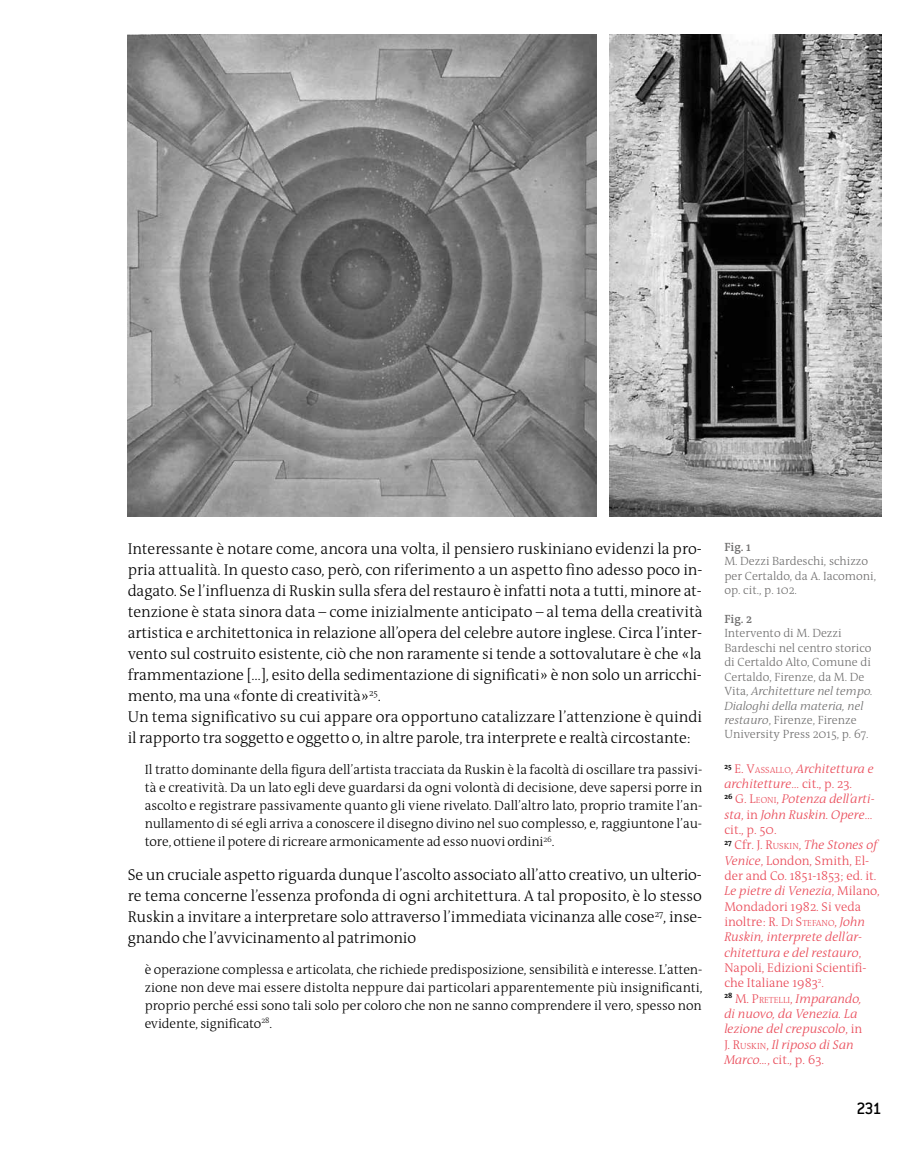
<style>
.page{position:relative;width:915px;height:1149px;background:#fff}
.page>*{position:absolute;margin:0;border:0;box-sizing:border-box;transform-origin:0 0}
.t1{font:500 18px "Conduit ITC";color:#000}
.t2{font:300 15.75px/21px "The Antiqua B3";letter-spacing:-.01em;color:#000}
.t3{font:300 13.5px/18px "The Antiqua B3";letter-spacing:-.01em;color:#000;text-align:justify}
.t4{font:italic 300 12.75px/15.3px "The Antiqua B3 i";color:#e94856}
.t5{font:300 12.75px/15.3px "The Antiqua B3";color:#e94856}
.t6{font:300 12px/14.4px "The Antiqua B3";color:#706f6f}
.t7{font:italic 300 12px/14.4px "The Antiqua B3 i";color:#706f6f}
.t8{font:600 12px "The Antiqua B6";color:#706f6f}
.s1{font-family:"The Antiqua B3";font-style:normal}
.s2{font-family:"The Antiqua B3 i";font-style:italic}
.s3{font-family:"The Antiqua B3";font-style:normal;font-size:9px}
.s4{font-style:inherit}
.s5{font-size:9px}
</style>
<div class="page">
<img style="left:128px;top:34px;width:468px;height:482px">
<img style="left:609px;top:34px;width:272px;height:482px">
<p class="t2" style="left:128px;top:538px;width:576px">Interessante è notare come, ancora una volta, il pensiero ruskiniano evidenzi la pro&shy;pria attualità. In questo caso, però, con riferimento a un aspetto fino adesso poco in&shy;dagato. Se l’influenza di Ruskin sulla sfera del restauro è infatti nota a tutti, minore at&shy;tenzione è stata sinora data – come inizialmente anticipato – al tema della creatività artistica e architettonica in relazione all’opera del celebre autore inglese. Circa l’inter&shy;vento sul costruito esistente, ciò che non raramente si tende a sottovalutare è che «la frammentazione […], esito della sedimentazione di significati» è non solo un arricchi&shy;mento, ma una «fonte di creatività»<sup>25</sup>.<br>Un tema significativo su cui appare ora opportuno catalizzare l’attenzione è quindi il rapporto tra soggetto e oggetto o, in altre parole, tra interprete e realtà circostante:</p>
<p class="t3" style="left:145px;top:760px;width:559px">Il tratto dominante della figura dell’artista tracciata da Ruskin è la facoltà di oscillare tra passivi&shy;tà e creatività. Da un lato egli deve guardarsi da ogni volontà di decisione, deve sapersi porre in ascolto e registrare passivamente quanto gli viene rivelato. Dall’altro lato, proprio tramite l’an&shy;nullamento di sé egli arriva a conoscere il disegno divino nel suo complesso, e, raggiuntone l’au&shy;tore, ottiene il potere di ricreare armonicamente ad esso nuovi ordini<sup>26</sup>.</p>
<p class="t2" style="left:128px;top:864px;width:575px;text-align:justify">Se un cruciale aspetto riguarda dunque l’ascolto associato all’atto creativo, un ulterio&shy;re tema concerne l’essenza profonda di ogni architettura. A tal proposito, è lo stesso Ruskin a invitare a interpretare solo attraverso l’immediata vicinanza alle cose<sup>27</sup>, inse&shy;gnando che l’avvicinamento al patrimonio</p>
<p class="t3" style="left:145px;top:960px;width:559px">è operazione complessa e articolata, che richiede predisposizione, sensibilità e interesse. L’atten&shy;zione non deve mai essere distolta neppure dai particolari apparentemente più insignificanti, proprio perché essi sono tali solo per coloro che non ne sanno comprendere il vero, spesso non evidente, significato<sup>28</sup>.</p>
<p class="t8" style="left:724px;top:540px;width:28px">Fig. 1</p>
<p class="t6" style="left:724px;top:554px;width:153px">M. Dezzi Bardeschi, schizzo per Certaldo, da A. Iacomoni, op. cit., p. 102.</p>
<p class="t8" style="left:724px;top:612px;width:29px">Fig. 2</p>
<p class="t6" style="left:724px;top:626px;width:149px">Intervento di M. Dezzi<br>Bardeschi nel centro storico di Certaldo Alto, Comune di<br>Certaldo, Firenze, da M. De</p>
<p class="t7" style="left:724px;top:684px;width:150px"><span class="s1">Vita,</span> Architetture nel tempo.<br>Dialoghi della materia, nel</p>
<p class="t6" style="left:724px;top:713px;width:145px"><span class="s2">restauro</span>, Firenze, Firenze<br>University Press 2015, p. 67.</p>
<p class="t4" style="left:724px;top:761px;width:152px"><sup>25</sup> <span class="s1">E. V</span><span class="s3">ASSALLO</span><span class="s1">,</span> Architettura e architetture<span class="s1">… cit., p. 23.<br></span><sup>26</sup> <span class="s1">G. L</span><span class="s3">EONI</span><span class="s1">,</span> Potenza dell’arti&shy;sta<span class="s1">, in</span> John Ruskin. Opere<span class="s1">…</span></p>
<p class="t5" style="left:724px;top:822px;width:54px">cit., p. 50.</p>
<p class="t4" style="left:724px;top:837px;width:155px"><sup>27</sup> <span class="s1">Cfr.</span> <span class="s1">J. R</span><span class="s3">USKIN</span><span class="s1">,</span> The Stones of</p>
<p class="t5" style="left:724px;top:853px;width:154px"><span class="s2">Venice</span>, London, Smith, El&shy;der and Co. 1851-1853; ed. it.</p>
<p class="t4" style="left:724px;top:883px;width:157px">Le pietre di Venezia<span class="s1">, Milano,</span></p>
<p class="t5" style="left:724px;top:898px;width:142px">Mondadori 1982. Si veda inoltre: <span class="s4">R. D</span><span class="s5">I</span> <span class="s4">S</span><span class="s5">TEFANO</span>, <span class="s2">John</span></p>
<p class="t4" style="left:724px;top:929px;width:139px">Ruskin, interprete dell’ar&shy;chitettura e del restauro<span class="s1">,</span></p>
<p class="t5" style="left:724px;top:960px;width:144px">Napoli, Edizioni Scientifi&shy;che Italiane 1983<sup>2</sup>.</p>
<p class="t4" style="left:724px;top:990px;width:139px"><sup>28</sup> <span class="s1">M. P</span><span class="s3">RETELLI</span><span class="s1">,</span> Imparando, di nuovo, da Venezia. La lezione del crepuscolo<span class="s1">, in<br></span><span class="s1">J. R</span><span class="s3">USKIN</span><span class="s1">,</span> Il riposo di San</p>
<p class="t5" style="left:724px;top:1052px;width:101px"><span class="s2">Marco…</span>, cit., p. 63.</p>
<p class="t1" style="left:856px;top:1097px;width:27px">231</p>
</div>
